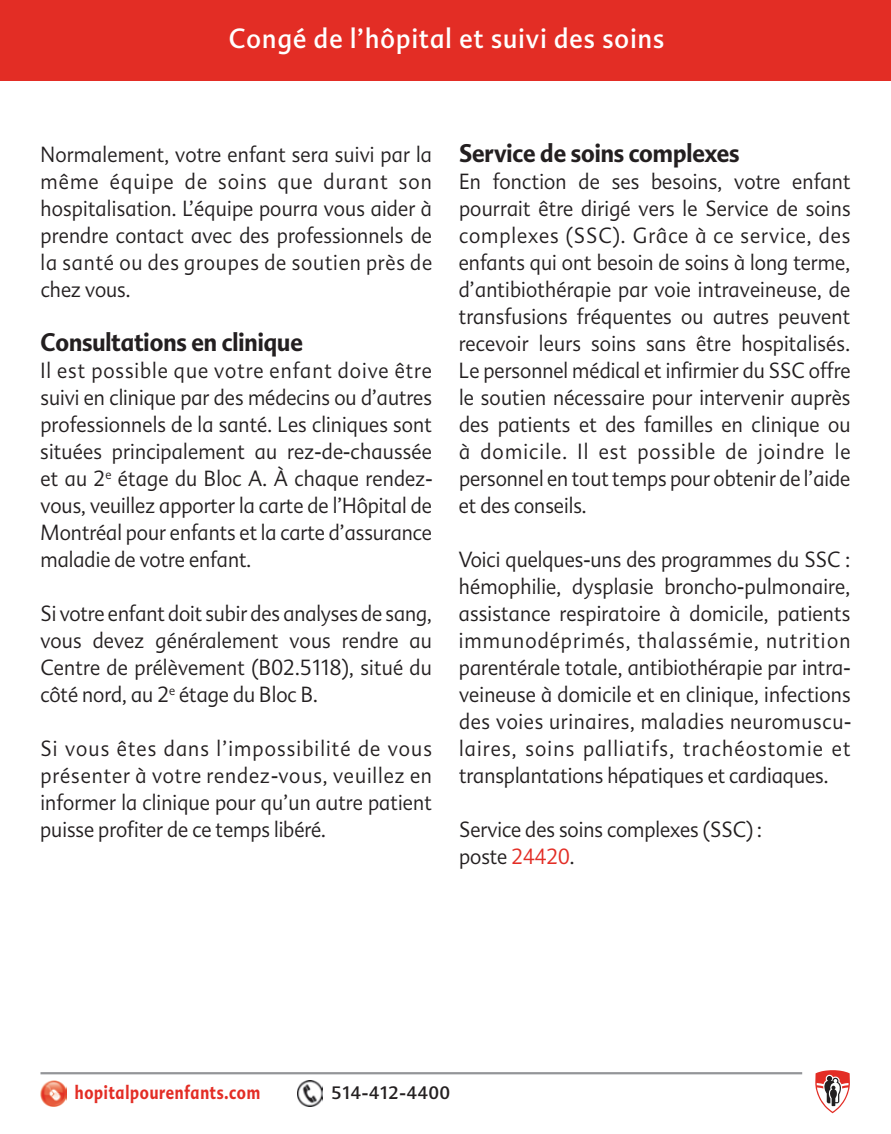
<style>
.page{position:relative;width:891px;height:1134px;background:#fff}
.page>*{position:absolute;margin:0;border:0;box-sizing:border-box;transform-origin:0 0}
.t1{font:27px "Advert";letter-spacing:.05em;color:#fff;scale:.9 1}
.t2{font:700 24.75px "Advert";color:#231f20;scale:.9 1}
.t3{font:300 21.38px/27px "Advert";color:#231f20;text-align:justify;scale:.9 1}
.t4{font:700 18.68px "Advert";letter-spacing:.05em;color:#e32d25;scale:.8 1}
.t5{font:17.55px "Advert";letter-spacing:.05em;color:#231f20;scale:.95 1}
.s1{color:#e32d25}
</style>
<div class="page">
<div style="left:0;top:0;width:891px;height:81px;background:#e32d25"></div>
<img style="left:40px;top:1080px;width:26px;height:27px">
<img style="left:297px;top:1081px;width:26px;height:25px">
<hr style="left:40px;top:1072px;width:762px;height:2px;background:#939598">
<svg style="left:815px;top:1070px;width:35px;height:43px"></svg>
<p class="t1" style="left:229px;top:23px;width:485px">Congé de l’hôpital et suivi des soins</p>
<p class="t3" style="left:41px;top:141px;width:437px">Normalement, votre enfant sera suivi par la même équipe de soins que durant son hospitalisation. L’équipe pourra vous aider à prendre contact avec des professionnels de la santé ou des groupes de soutien près de chez vous.</p>
<p class="t2" style="left:41px;top:328px;width:293px">Consultations en clinique</p>
<p class="t3" style="left:40px;top:357px;width:438px">Il est possible que votre enfant doive être suivi en clinique par des médecins ou d’autres professionnels de la santé. Les cliniques sont situées principalement au rez-de-chaussée et au 2<sup>e</sup> étage du Bloc A. À chaque rendez&shy;vous, veuillez apporter la carte de l’Hôpital de Montréal pour enfants et la carte d’assurance maladie de votre enfant.</p>
<p class="t3" style="left:40px;top:600px;width:437px">Si votre enfant doit subir des analyses de sang, vous devez généralement vous rendre au Centre de prélèvement (B02.5118), situé du côté nord, au 2<sup>e</sup> étage du Bloc B.</p>
<p class="t3" style="left:40px;top:735px;width:437px">Si vous êtes dans l’impossibilité de vous présenter à votre rendez-vous, veuillez en informer la clinique pour qu’un autre patient puisse profiter de ce temps libéré.</p>
<p class="t2" style="left:459px;top:139px;width:313px">Service de soins complexes</p>
<p class="t3" style="left:459px;top:168px;width:437px">En fonction de ses besoins, votre enfant pourrait être dirigé vers le Service de soins complexes (SSC). Grâce à ce service, des enfants qui ont besoin de soins à long terme, d’antibiothérapie par voie intraveineuse, de transfusions fréquentes ou autres peuvent recevoir leurs soins sans être hospitalisés.<br>Le personnel médical et infirmier du SSC offre le soutien nécessaire pour intervenir auprès des patients et des familles en clinique ou à domicile. Il est possible de joindre le personnel en tout temps pour obtenir de l’aide et des conseils.</p>
<p class="t3" style="left:459px;top:546px;width:438px">Voici quelques-uns des programmes du SSC : hémophilie, dysplasie broncho-pulmonaire, assistance respiratoire à domicile, patients immunodéprimés, thalassémie, nutrition paren térale totale, antibiothérapie par intra - veineuse à domicile et en clinique, infections des voies urinaires, maladies neuro muscu - laires, soins palliatifs, trachéosto mie et trans plantations hépatiques et cardiaques.</p>
<p class="t3" style="left:459px;top:816px;width:338px">Service des soins complexes (SSC) : poste <span class="s1">24420</span>.</p>
<p class="t4" style="left:75px;top:1081px;width:233px">hopitalpourenfants.com</p>
<p class="t5" style="left:332px;top:1082px;width:126px">514-412-4400</p>
</div>
